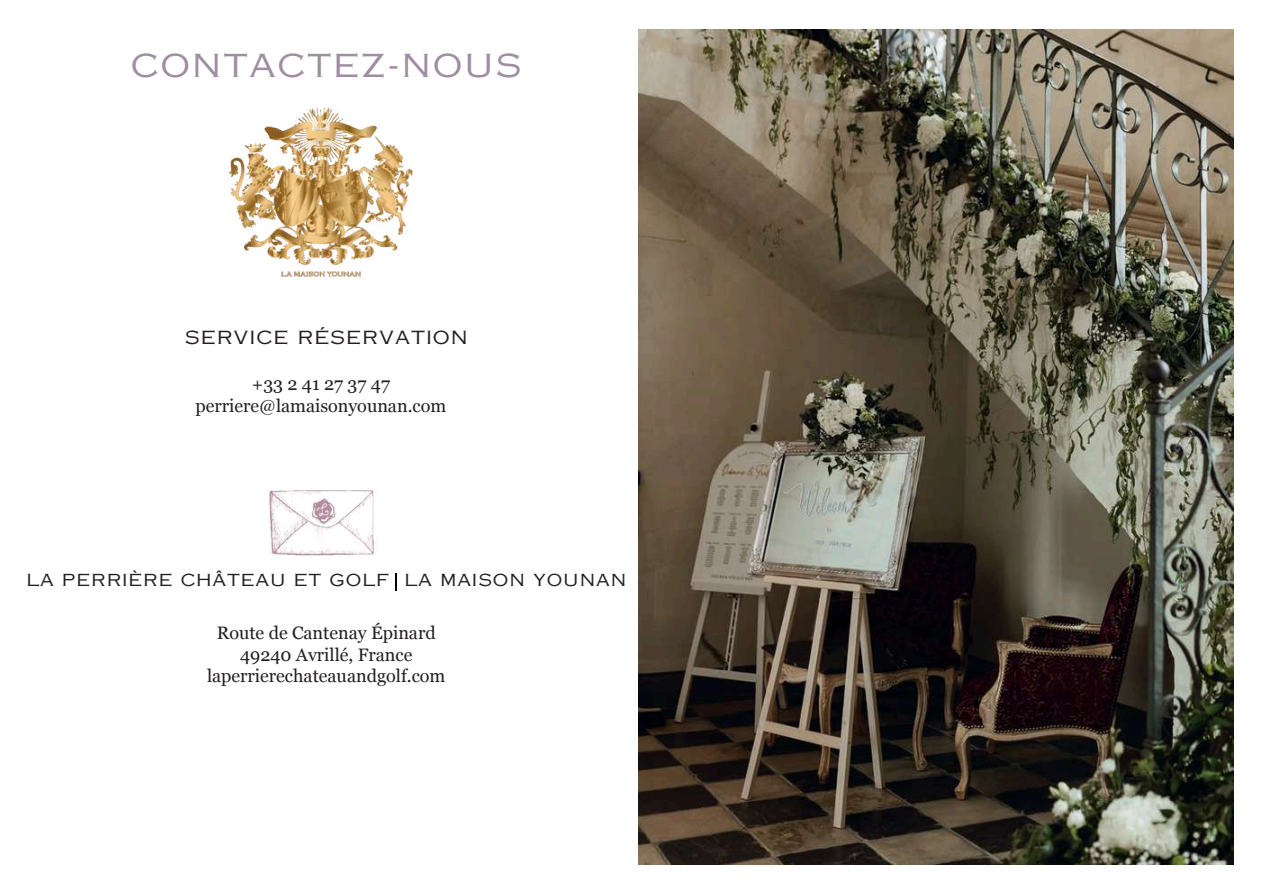
<style>
.page{position:relative;width:1263px;height:894px;background:#fff}
.page>*{position:absolute;margin:0;border:0;box-sizing:border-box;transform-origin:0 0}
.t1{font:31.5px "Copperplate Gothic LT Pro 32 AB";letter-spacing:.055em;color:#9f8da1}
.t2{font:18px/21.3px "Georgia";color:#231f20;text-align:center}
.t3{font:18px "Copperplate Gothic LT Pro 32 AB";letter-spacing:.055em;color:#231f20}
.t4{font:16.5px "Copperplate Gothic LT Pro 32 AB";letter-spacing:.055em;color:#231f20}
</style>
<div class="page">
<img style="left:269px;top:490px;width:127px;height:92px">
<img style="left:228px;top:107px;width:185px;height:170px">
<img style="left:638px;top:30px;width:595px;height:833px">
<svg style="left:396px;top:573px;width:1px;height:17px"></svg>
<h1 class="t1" style="left:131px;top:54px;width:392px">CONTACTEZ-NOUS</h1>
<p class="t3" style="left:185px;top:330px;width:285px">SERVICE RÉSERVATION</p>
<p class="t2" style="left:196px;top:373px;width:252px">+33 2 41 27 37 47 perriere@lamaisonyounan.com</p>
<p class="t4" style="left:26px;top:573px;width:601px">LA PERRIÈRE CHÂTEAU ET GOLF LA MAISON YOUNAN</p>
<p class="t2" style="left:207px;top:622px;width:240px">Route de Cantenay Épinard<br>49240 Avrillé, France laperrierechateauandgolf.com</p>
</div>
